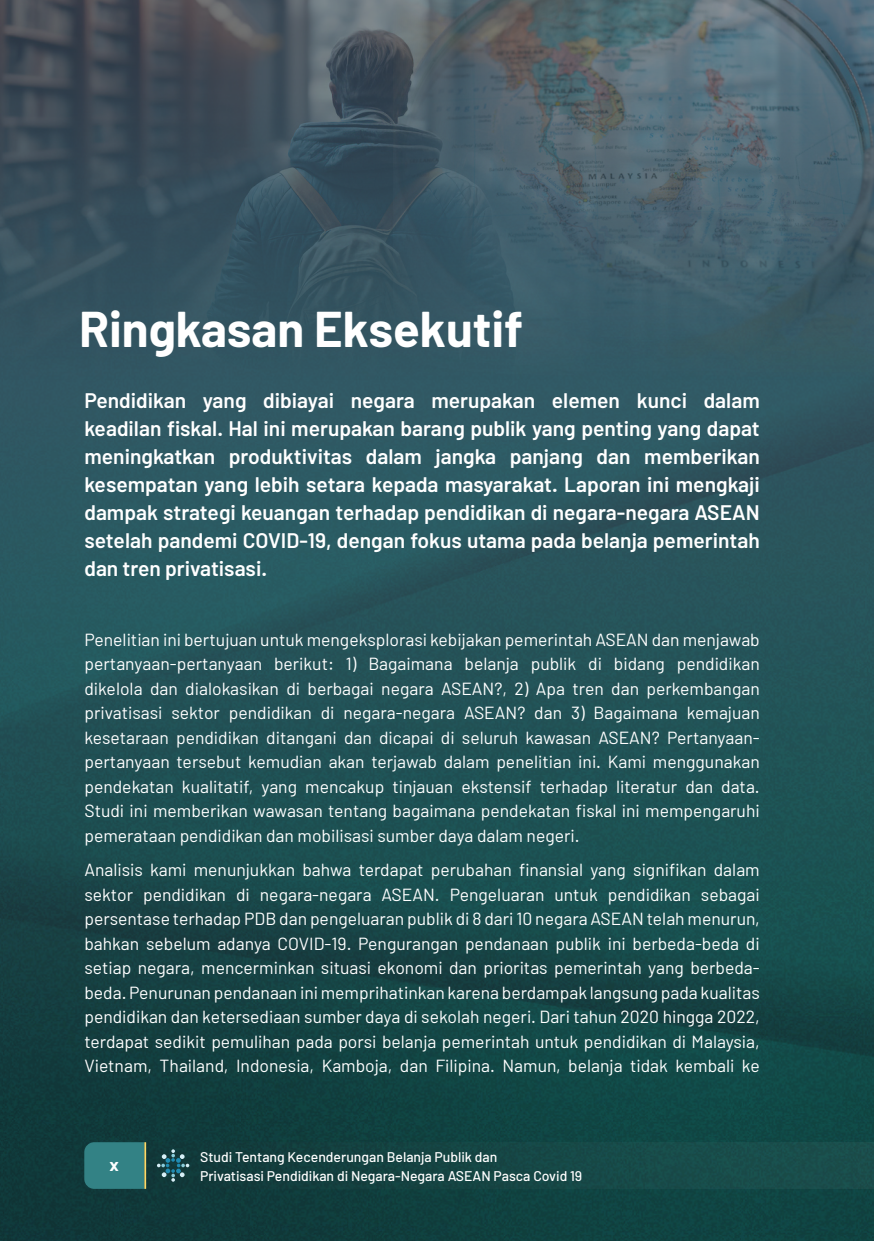
<style>
.page{position:relative;width:874px;height:1241px;background:#fff}
.page>*{position:absolute;margin:0;border:0;box-sizing:border-box;transform-origin:0 0}
.t1{font:700 49px "Barlow";color:#fff}
.t2{font:600 21px/28px "Barlow";color:#fff;text-align:justify}
.t3{font:17.5px/24.5px "Barlow";color:#fff;text-align:justify}
.t4{font:700 17.5px "Barlow";color:#fff}
.t5{font:500 14px/19.2px "Barlow";color:#fff}
</style>
<div class="page">
<img style="left:0;top:381px;width:873px;height:859px">
<div style="left:84px;top:1141px;width:60px;height:47px;background:#338285"></div>
<div style="left:146px;top:1141px;width:727px;height:47px;background:linear-gradient(to right,#11393a,#1a514e)"></div>
<hr style="left:144px;top:1141px;width:2px;height:47px;background:#fcd969">
<svg style="left:157px;top:1149px;width:32px;height:32px"></svg>
<img style="left:0;top:0;width:393px;height:381px">
<img style="left:393px;top:0;width:480px;height:381px">
<h1 class="t1" style="left:79px;top:299px;width:445px">Ringkasan Eksekutif</h1>
<p class="t2" style="left:84px;top:386px;width:676px">Pendidikan yang dibiayai negara merupakan elemen kunci dalam keadilan fiskal. Hal ini merupakan barang publik yang penting yang dapat meningkatkan produktivitas dalam jangka panjang dan memberikan kesempatan yang lebih setara kepada masyarakat. Laporan ini mengkaji dampak strategi keuangan terhadap pendidikan di negara-negara ASEAN setelah pandemi COVID-19, dengan fokus utama pada belanja pemerintah dan tren privatisasi.</p>
<p class="t3" style="left:84px;top:626px;width:676px">Penelitian ini bertujuan untuk mengeksplorasi kebijakan pemerintah ASEAN dan menjawab pertanyaan-pertanyaan berikut: 1) Bagaimana belanja publik di bidang pendidikan dikelola dan dialokasikan di berbagai negara ASEAN?, 2) Apa tren dan perkembangan privatisasi sektor pendidikan di negara-negara ASEAN? dan 3) Bagaimana kemajuan kesetaraan pendidikan ditangani dan dicapai di seluruh kawasan ASEAN? Pertanyaan&shy;pertanyaan tersebut kemudian akan terjawab dalam penelitian ini. Kami menggunakan pendekatan kualitatif, yang mencakup tinjauan ekstensif terhadap literatur dan data.<br>Studi ini memberikan wawasan tentang bagaimana pendekatan fiskal ini mempengaruhi pemerataan pendidikan dan mobilisasi sumber daya dalam negeri.</p>
<p class="t3" style="left:84px;top:856px;width:676px">Analisis kami menunjukkan bahwa terdapat perubahan finansial yang signifikan dalam sektor pendidikan di negara-negara ASEAN. Pengeluaran untuk pendidikan sebagai persentase terhadap PDB dan pengeluaran publik di 8 dari 10 negara ASEAN telah menurun, bahkan sebelum adanya COVID-19. Pengurangan pendanaan publik ini berbeda-beda di setiap negara, mencerminkan situasi ekonomi dan prioritas pemerintah yang berbeda&shy;beda. Penurunan pendanaan ini memprihatinkan karena berdampak langsung pada kualitas pendidikan dan ketersediaan sumber daya di sekolah negeri. Dari tahun 2020 hingga 2022, terdapat sedikit pemulihan pada porsi belanja pemerintah untuk pendidikan di Malaysia, Vietnam, Thailand, Indonesia, Kamboja, dan Filipina. Namun, belanja tidak kembali ke</p>
<p class="t4" style="left:110px;top:1153px;width:11px">x</p>
<p class="t5" style="left:200px;top:1146px;width:383px">Studi Tentang Kecenderungan Belanja Publik dan<br>Privatisasi Pendidikan di Negara-Negara ASEAN Pasca Covid 19</p>
</div>
